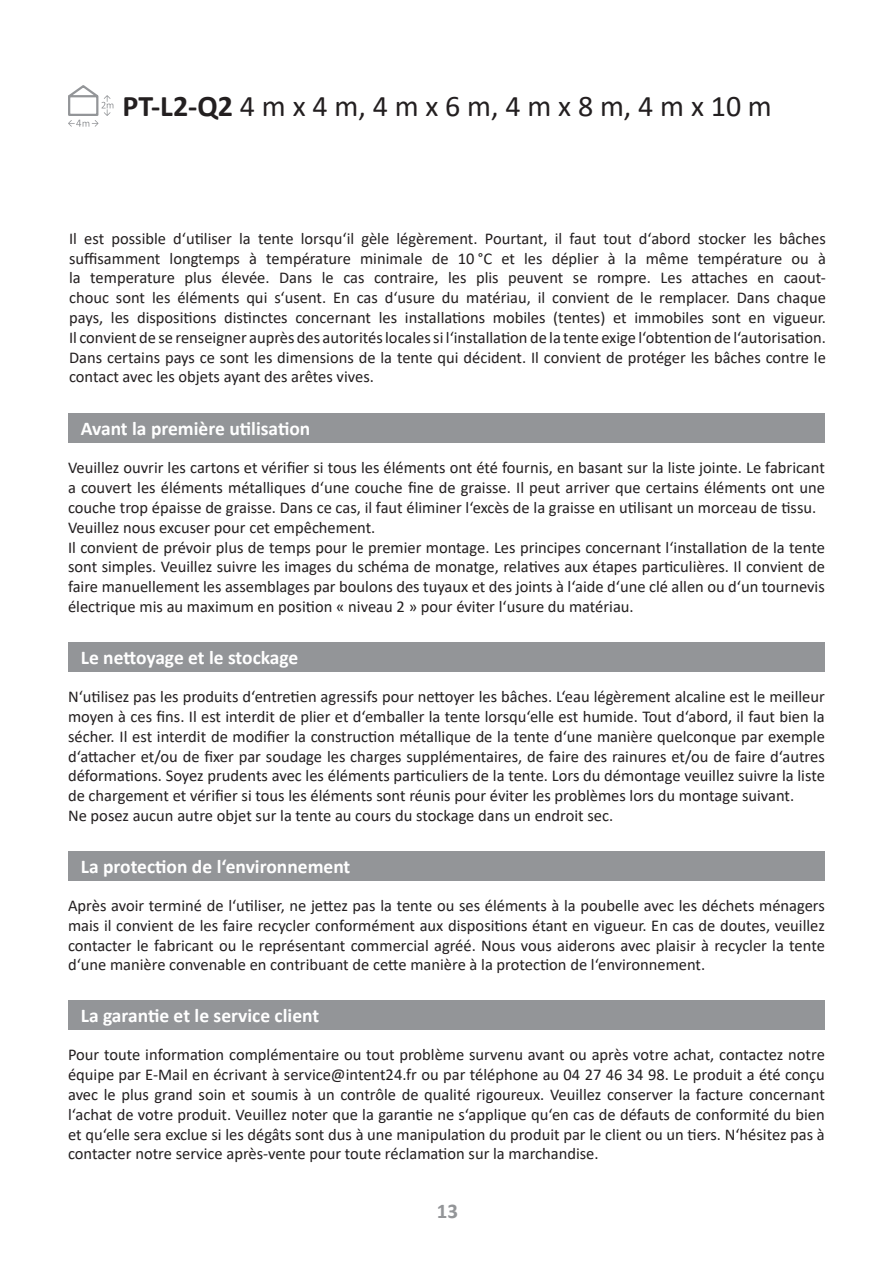
<style>
.page{position:relative;width:893px;height:1263px;background:#fff}
.page>*{position:absolute;margin:0;border:0;box-sizing:border-box;transform-origin:0 0}
.t1{font:30px "Calibri";color:#231f20}
.t2{font:700 21px "Calibri";color:#939598}
.t3{font:700 19.5px "Calibri";color:#fff}
.t4{font:16.5px/19.8px "Calibri";color:#231f20;text-align:justify}
.s1{font-weight:700}
</style>
<div class="page">
<svg style="left:68px;top:85px;width:45px;height:42px"></svg>
<div style="left:68px;top:413px;width:757px;height:30px;background:#939598"></div>
<div style="left:68px;top:642px;width:757px;height:30px;background:#939598"></div>
<div style="left:68px;top:851px;width:757px;height:29px;background:#939598"></div>
<div style="left:68px;top:1000px;width:757px;height:30px;background:#939598"></div>
<h1 class="t1" style="left:122px;top:97px;width:651px"><span class="s1">PT-L2-Q2</span> 4 m x 4 m, 4 m x 6 m, 4 m x 8 m, 4 m x 10 m</h1>
<p class="t4" style="left:69px;top:228px;width:758px">Il est possible d‘utiliser la tente lorsqu‘il gèle légèrement. Pourtant, il faut tout d‘abord stocker les bâches suffi samment longtemps à température minimale de 10 °C et les déplier à la même température ou à la temperature plus élevée. Dans le cas contraire, les plis peuvent se rompre. Les attaches en caout&shy;chouc sont les éléments qui s‘usent. En cas d‘usure du matériau, il convient de le remplacer. Dans chaque pays, les dispositions distinctes concernant les installations mobiles (tentes) et immobiles sont en vigueur.<br>Il convient de se renseigner auprès des autorités locales si l‘installation de la tente exige l‘obtention de l‘autorisation.<br>Dans certains pays ce sont les dimensions de la tente qui décident. Il convient de protéger les bâches contre le contact avec les objets ayant des arêtes vives.</p>
<p class="t3" style="left:81px;top:415px;width:231px">Avant la première utilisation</p>
<p class="t4" style="left:68px;top:458px;width:758px;text-align:left">Veuillez ouvrir les cartons et vérifier si tous les éléments ont été fournis, en basant sur la liste jointe. Le fabricant a couvert les éléments métalliques d‘une couche fine de graisse. Il peut arriver que certains éléments ont une couche trop épaisse de graisse. Dans ce cas, il faut éliminer l‘excès de la graisse en utilisant un morceau de tissu.<br>Veuillez nous excuser pour cet empêchement.<br>Il convient de prévoir plus de temps pour le premier montage. Les principes concernant l‘installation de la tente sont simples. Veuillez suivre les images du schéma de monatge, relatives aux étapes particulières. Il convient de faire manuellement les assemblages par boulons des tuyaux et des joints à l‘aide d‘une clé allen ou d‘un tournevis électrique mis au maximum en position « niveau 2 » pour éviter l‘usure du matériau.</p>
<p class="t3" style="left:81px;top:644px;width:219px">Le nettoyage et le stockage</p>
<p class="t4" style="left:68px;top:686px;width:758px;text-align:left">N‘utilisez pas les produits d‘entretien agressifs pour nettoyer les bâches. L‘eau légèrement alcaline est le meilleur moyen à ces fins. Il est interdit de plier et d‘emballer la tente lorsqu‘elle est humide. Tout d‘abord, il faut bien la sécher. Il est interdit de modifier la construction métallique de la tente d‘une manière quelconque par exemple d‘attacher et/ou de fixer par soudage les charges supplémentaires, de faire des rainures et/ou de faire d‘autres déformations. Soyez prudents avec les éléments particuliers de la tente. Lors du démontage veuillez suivre la liste de chargement et vérifier si tous les éléments sont réunis pour éviter les problèmes lors du montage suivant.<br>Ne posez aucun autre objet sur la tente au cours du stockage dans un endroit sec.</p>
<p class="t3" style="left:81px;top:853px;width:271px">La protection de l‘environnement</p>
<p class="t4" style="left:68px;top:895px;width:758px">Après avoir terminé de l‘utiliser, ne jettez pas la tente ou ses éléments à la poubelle avec les déchets ménagers mais il convient de les faire recycler conformément aux dispositions étant en vigueur. En cas de doutes, veuillez contacter le fabricant ou le représentant commercial agréé. Nous vous aiderons avec plaisir à recycler la tente d‘une manière convenable en contribuant de cette manière à la protection de l‘environnement.</p>
<p class="t3" style="left:81px;top:1002px;width:240px">La garantie et le service client</p>
<p class="t4" style="left:68px;top:1044px;width:758px">Pour toute information complémentaire ou tout problème survenu avant ou après votre achat, contactez notre équipe par E-Mail en écrivant à service@intent24.fr ou par téléphone au 04 27 46 34 98. Le produit a été conçu avec le plus grand soin et soumis à un contrôle de qualité rigoureux. Veuillez conserver la facture concernant l‘achat de votre produit. Veuillez noter que la garantie ne s‘applique qu‘en cas de défauts de conformité du bien et qu‘elle sera exclue si les dégâts sont dus à une manipulation du produit par le client ou un tiers. N‘hésitez pas à contacter notre service après-vente pour toute réclamation sur la marchandise.</p>
<p class="t2" style="left:437px;top:1203px;width:23px">13</p>
</div>
